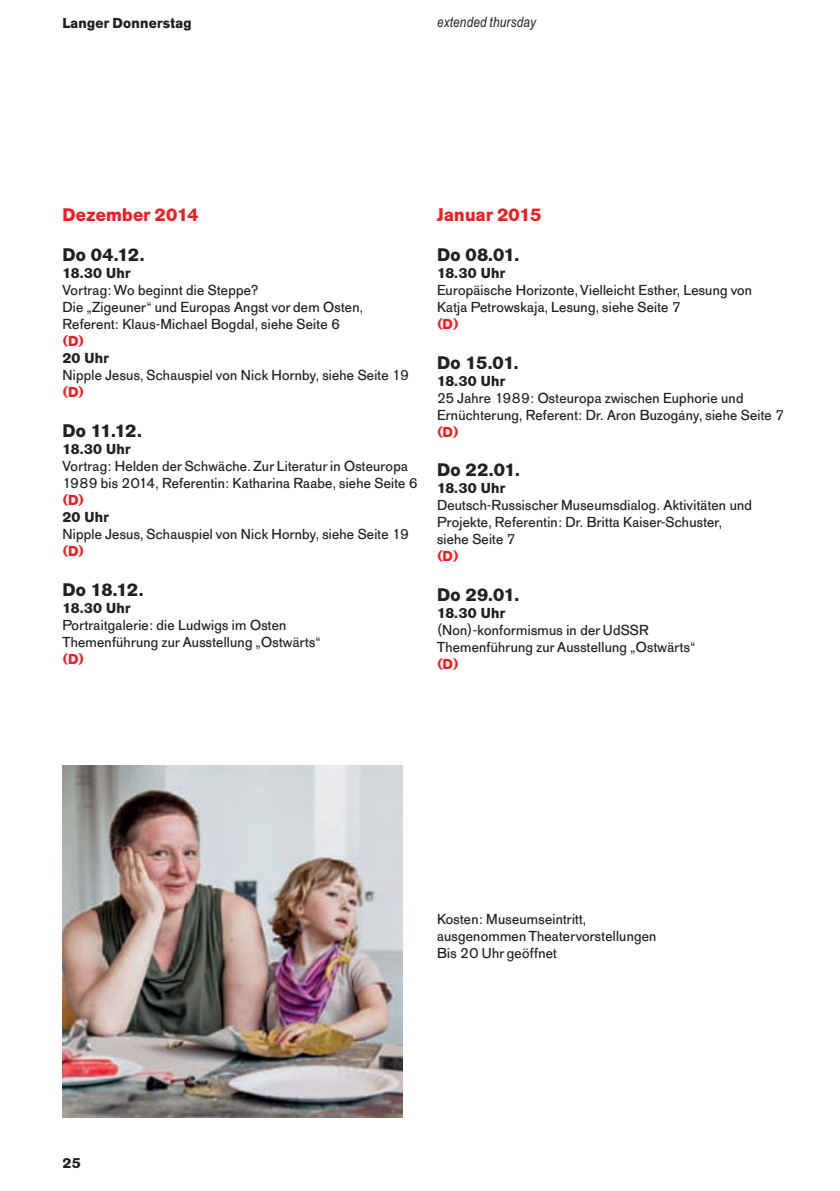
<style>
.page{position:relative;width:840px;height:1191px;background:#fff}
.page>*{position:absolute;margin:0;border:0;box-sizing:border-box;transform-origin:0 0}
.t1{font:700 18px "AG Old Face BQ";letter-spacing:.02em;color:#231f20}
.t2{font:700 18px "AG Old Face BQ";letter-spacing:.02em;color:#ee1d23}
.t3{font:14.4px/17px "AG Old Face BQ";letter-spacing:.02em;color:#231f20}
.t4{font:700 14.4px "AG Old Face BQ";letter-spacing:.02em;color:#231f20}
.t5{font:700 14.4px "AG Old Face BQ";color:#ee1d23}
.t6{font:italic 14.4px "Arial Narrow";letter-spacing:.015em;color:#231f20}
</style>
<div class="page">
<img style="left:62px;top:765px;width:341px;height:352px">
<p class="t4" style="left:62px;top:15px;width:130px">Langer Donnerstag</p>
<p class="t6" style="left:437px;top:17px;width:100px">extended thursday</p>
<p class="t2" style="left:62px;top:206px;width:138px">Dezember 2014</p>
<p class="t1" style="left:62px;top:245px;width:83px">Do 04.12.</p>
<p class="t4" style="left:62px;top:265px;width:69px">18.30 Uhr</p>
<p class="t3" style="left:62px;top:282px;width:302px">Vortrag: Wo beginnt die Steppe?<br>Die „Zigeuner“ und Europas Angst vor dem Osten,<br>Referent: Klaus-Michael Bogdal, siehe Seite 6</p>
<p class="t5" style="left:62px;top:333px;width:23px">(D)</p>
<p class="t4" style="left:62px;top:350px;width:48px">20 Uhr</p>
<p class="t3" style="left:62px;top:367px;width:348px">Nipple Jesus, Schauspiel von Nick Hornby, siehe Seite 19</p>
<p class="t5" style="left:62px;top:384px;width:23px">(D)</p>
<p class="t1" style="left:62px;top:421px;width:81px">Do 11.12.</p>
<p class="t4" style="left:62px;top:441px;width:69px">18.30 Uhr</p>
<p class="t3" style="left:62px;top:457px;width:357px">Vortrag: Helden der Schwäche. Zur Literatur in Osteuropa<br>1989 bis 2014, Referentin: Katharina Raabe, siehe Seite 6</p>
<p class="t5" style="left:62px;top:492px;width:23px">(D)</p>
<p class="t4" style="left:62px;top:509px;width:48px">20 Uhr</p>
<p class="t3" style="left:62px;top:525px;width:348px">Nipple Jesus, Schauspiel von Nick Hornby, siehe Seite 19</p>
<p class="t5" style="left:62px;top:543px;width:23px">(D)</p>
<p class="t1" style="left:62px;top:580px;width:82px">Do 18.12.</p>
<p class="t4" style="left:62px;top:600px;width:69px">18.30 Uhr</p>
<p class="t3" style="left:62px;top:616px;width:260px">Portraitgalerie: die Ludwigs im Osten<br>Themenführung zur Ausstellung „Ostwärts“</p>
<p class="t5" style="left:62px;top:651px;width:23px">(D)</p>
<p class="t2" style="left:437px;top:206px;width:106px">Januar 2015</p>
<p class="t1" style="left:437px;top:245px;width:83px">Do 08.01.</p>
<p class="t4" style="left:437px;top:265px;width:69px">18.30 Uhr</p>
<p class="t3" style="left:437px;top:282px;width:316px">Europäische Horizonte, Vielleicht Esther, Lesung von<br>Katja Petrowskaja, Lesung, siehe Seite 7</p>
<p class="t5" style="left:437px;top:316px;width:23px">(D)</p>
<p class="t1" style="left:437px;top:353px;width:83px">Do 15.01.</p>
<p class="t4" style="left:437px;top:373px;width:69px">18.30 Uhr</p>
<p class="t3" style="left:437px;top:389px;width:348px">25 Jahre 1989: Osteuropa zwischen Euphorie und<br>Ernüchterung, Referent: Dr. Aron Buzogány, siehe Seite 7</p>
<p class="t5" style="left:437px;top:424px;width:23px">(D)</p>
<p class="t1" style="left:437px;top:461px;width:84px">Do 22.01.</p>
<p class="t4" style="left:437px;top:481px;width:69px">18.30 Uhr</p>
<p class="t3" style="left:437px;top:497px;width:316px">Deutsch-Russischer Museumsdialog. Aktivitäten und<br>Projekte, Referentin: Dr. Britta Kaiser-Schuster, siehe Seite 7</p>
<p class="t5" style="left:437px;top:549px;width:23px">(D)</p>
<p class="t1" style="left:437px;top:585px;width:83px">Do 29.01.</p>
<p class="t4" style="left:437px;top:606px;width:69px">18.30 Uhr</p>
<p class="t3" style="left:437px;top:622px;width:260px">(Non)-konformismus in der UdSSR<br>Themenführung zur Ausstellung „Ostwärts“</p>
<p class="t5" style="left:437px;top:657px;width:23px">(D)</p>
<p class="t4" style="left:62px;top:1155px;width:20px">25</p>
<p class="t3" style="left:437px;top:911px;width:221px">Kosten: Museumseintritt, ausgenommen Theatervorstellungen<br>Bis 20 Uhr geöffnet</p>
</div>
